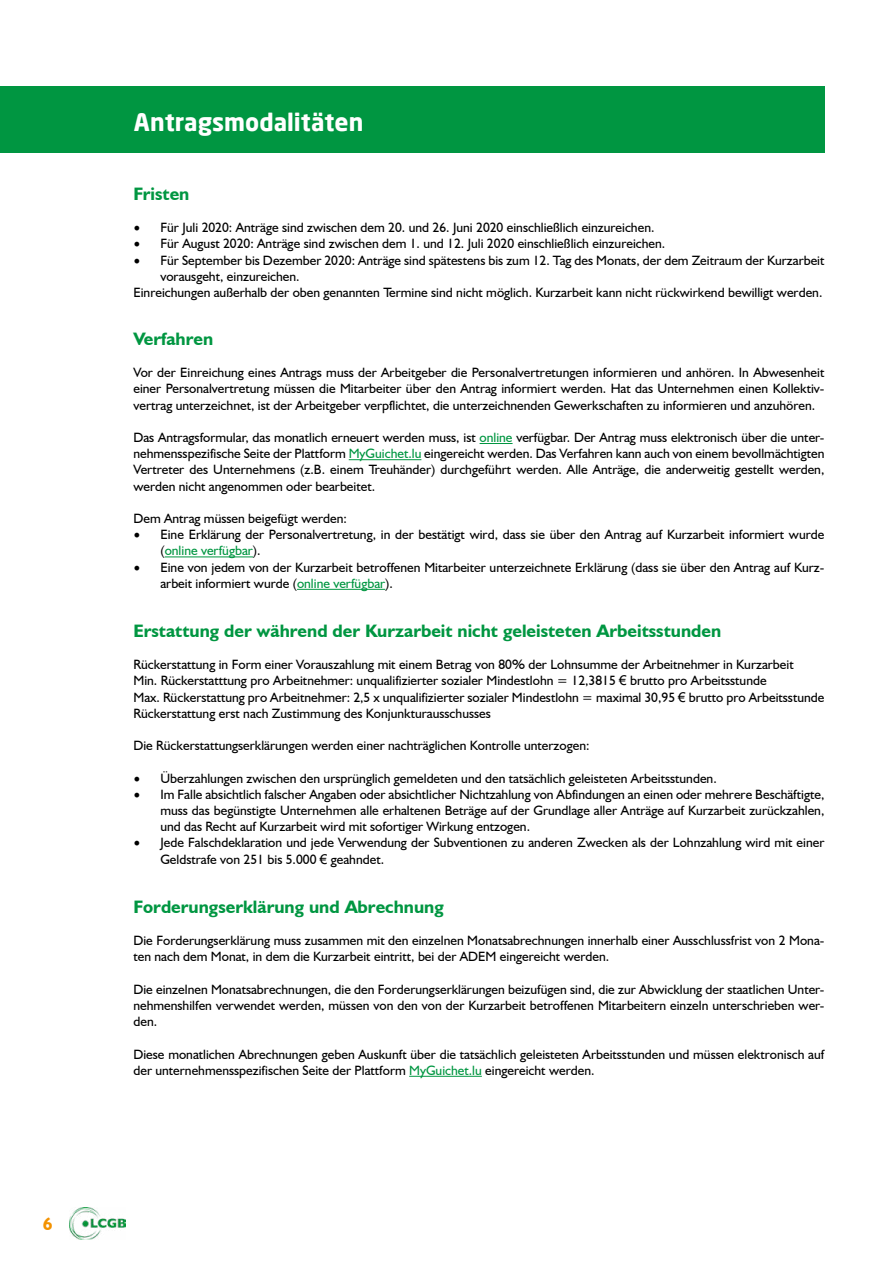
<style>
.page{position:relative;width:893px;height:1263px;background:#fff}
.page>*{position:absolute;margin:0;border:0;box-sizing:border-box;transform-origin:0 0}
.t1{font:700 24px "Neo Sans";color:#fff}
.t2{font:700 18px "Humanist 521 BT";color:#009641}
.t3{font:700 18px "Humanist 521 BT";color:#f39200}
.t4{font:13.5px/16.2px "Humanist 521 BT";color:#000}
.s1{font-family:"Minion Pro";font-size:18px}
.s2{color:#009641}
.s3{font-family:"Arial"}
</style>
<div class="page">
<img style="left:69px;top:1207px;width:57px;height:33px">
<div style="left:0;top:86px;width:825px;height:67px;background:#009641"></div>
<hr style="left:480px;top:443px;width:33px;height:1px;background:#009641">
<hr style="left:349px;top:459px;width:72px;height:1px;background:#009641">
<hr style="left:165px;top:556px;width:88px;height:1px;background:#009641">
<hr style="left:297px;top:589px;width:88px;height:1px;background:#009641">
<hr style="left:409px;top:1076px;width:73px;height:1px;background:#009641">
<h2 class="t3" style="left:43px;top:1213px;width:11px">6</h2>
<h1 class="t1" style="left:134px;top:106px;width:231px">Antragsmodalitäten</h1>
<h2 class="t2" style="left:133px;top:182px;width:58px">Fristen</h2>
<p class="t4" style="left:133px;top:219px;width:523px"><span class="s1">•</span> Für Juli 2020: Anträge sind zwischen dem 20. und 26. Juni 2020 einschließlich einzureichen.</p>
<p class="t4" style="left:133px;top:235px;width:533px"><span class="s1">•</span> Für August 2020: Anträge sind zwischen dem 1. und 12. Juli 2020 einschließlich einzureichen.</p>
<p class="t4" style="left:133px;top:252px;width:693px"><span class="s1">•</span> Für September bis Dezember 2020: Anträge sind spätestens bis zum 12. Tag des Monats, der dem Zeitraum der Kurzarbeit</p>
<p class="t4" style="left:160px;top:268px;width:141px">vorausgeht, einzureichen.</p>
<p class="t4" style="left:133px;top:284px;width:690px">Einreichungen außerhalb der oben genannten Termine sind nicht möglich. Kurzarbeit kann nicht rückwirkend bewilligt werden.</p>
<h2 class="t2" style="left:133px;top:327px;width:81px">Verfahren</h2>
<p class="t4" style="left:133px;top:364px;width:692px;text-align:justify">Vor der Einreichung eines Antrags muss der Arbeitgeber die Personalvertretungen informieren und anhören. In Abwesenheit einer Personalvertretung müssen die Mitarbeiter über den Antrag informiert werden. Hat das Unternehmen einen Kollektiv&shy;vertrag unterzeichnet, ist der Arbeitgeber verpflichtet, die unterzeichnenden Gewerkschaften zu informieren und anzuhören.</p>
<p class="t4" style="left:133px;top:429px;width:692px;text-align:justify">Das Antragsformular, das monatlich erneuert werden muss, ist <span class="s2">online</span> verfügbar. Der Antrag muss elektronisch über die unter&shy;nehmensspezifische Seite der Plattform <span class="s2">MyGuichet.lu</span> eingereicht werden. Das Verfahren kann auch von einem bevollmächtigten Vertreter des Unternehmens (z.B. einem Treuhänder) durchgeführt werden. Alle Anträge, die anderweitig gestellt werden, werden nicht angenommen oder bearbeitet.</p>
<p class="t4" style="left:133px;top:510px;width:215px">Dem Antrag müssen beigefügt werden:</p>
<p class="t4" style="left:160px;top:526px;width:665px;text-indent:-27px"><span class="s1">•</span> Eine Erklärung der Personalvertretung, in der bestätigt wird, dass sie über den Antrag auf Kurzarbeit informiert wurde (<span class="s2">online verfügbar</span>).</p>
<p class="t4" style="left:160px;top:559px;width:665px;text-indent:-27px"><span class="s1">•</span> Eine von jedem von der Kurzarbeit betroffenen Mitarbeiter unterzeichnete Erklärung (dass sie über den Antrag auf Kurz&shy;arbeit informiert wurde (<span class="s2">online verfügbar</span>).</p>
<h2 class="t2" style="left:133px;top:619px;width:589px">Erstattung der während der Kurzarbeit nicht geleisteten Arbeitsstunden</h2>
<p class="t4" style="left:133px;top:656px;width:692px">Rückerstattung in Form einer Vorauszahlung mit einem Betrag von 80% der Lohnsumme der Arbeitnehmer in Kurzarbeit<br>Min. Rückerstatttung pro Arbeitnehmer: unqualifizierter sozialer Mindestlohn = 12,3815 <span class="s3">€</span> brutto pro Arbeitsstunde<br>Max. Rückerstattung pro Arbeitnehmer: 2,5 x unqualifizierter sozialer Mindestlohn = maximal 30,95 <span class="s3">€</span> brutto pro Arbeitsstunde Rückerstattung erst nach Zustimmung des Konjunkturausschusses</p>
<p class="t4" style="left:133px;top:737px;width:458px">Die Rückerstattungserklärungen werden einer nachträglichen Kontrolle unterzogen:</p>
<p class="t4" style="left:133px;top:769px;width:585px"><span class="s1">•</span> Überzahlungen zwischen den ursprünglich gemeldeten und den tatsächlich geleisteten Arbeitsstunden.</p>
<p class="t4" style="left:160px;top:786px;width:665px;text-align:justify;text-indent:-27px"><span class="s1">•</span> Im Falle absichtlich falscher Angaben oder absichtlicher Nichtzahlung von Abfindungen an einen oder mehrere Beschäftigte, muss das begünstigte Unternehmen alle erhaltenen Beträge auf der Grundlage aller Anträge auf Kurzarbeit zurückzahlen, und das Recht auf Kurzarbeit wird mit sofortiger Wirkung entzogen.</p>
<p class="t4" style="left:160px;top:834px;width:665px;text-indent:-27px"><span class="s1">•</span> Jede Falschdeklaration und jede Verwendung der Subventionen zu anderen Zwecken als der Lohnzahlung wird mit einer<br>Geldstrafe von 251 bis 5.000 <span class="s3">€</span> geahndet.</p>
<h2 class="t2" style="left:133px;top:895px;width:312px">Forderungserklärung und Abrechnung</h2>
<p class="t4" style="left:133px;top:932px;width:692px">Die Forderungserklärung muss zusammen mit den einzelnen Monatsabrechnungen innerhalb einer Ausschlussfrist von 2 Mona&shy;ten nach dem Monat, in dem die Kurzarbeit eintritt, bei der ADEM eingereicht werden.</p>
<p class="t4" style="left:133px;top:981px;width:692px;text-align:justify">Die einzelnen Monatsabrechnungen, die den Forderungserklärungen beizufügen sind, die zur Abwicklung der staatlichen Unter&shy;nehmenshilfen verwendet werden, müssen von den von der Kurzarbeit betroffenen Mitarbeitern einzeln unterschrieben wer&shy;den.</p>
<p class="t4" style="left:133px;top:1045px;width:692px">Diese monatlichen Abrechnungen geben Auskunft über die tatsächlich geleisteten Arbeitsstunden und müssen elektronisch auf der unternehmensspezifischen Seite der Plattform <span class="s2">MyGuichet.lu</span> eingereicht werden.</p>
</div>
